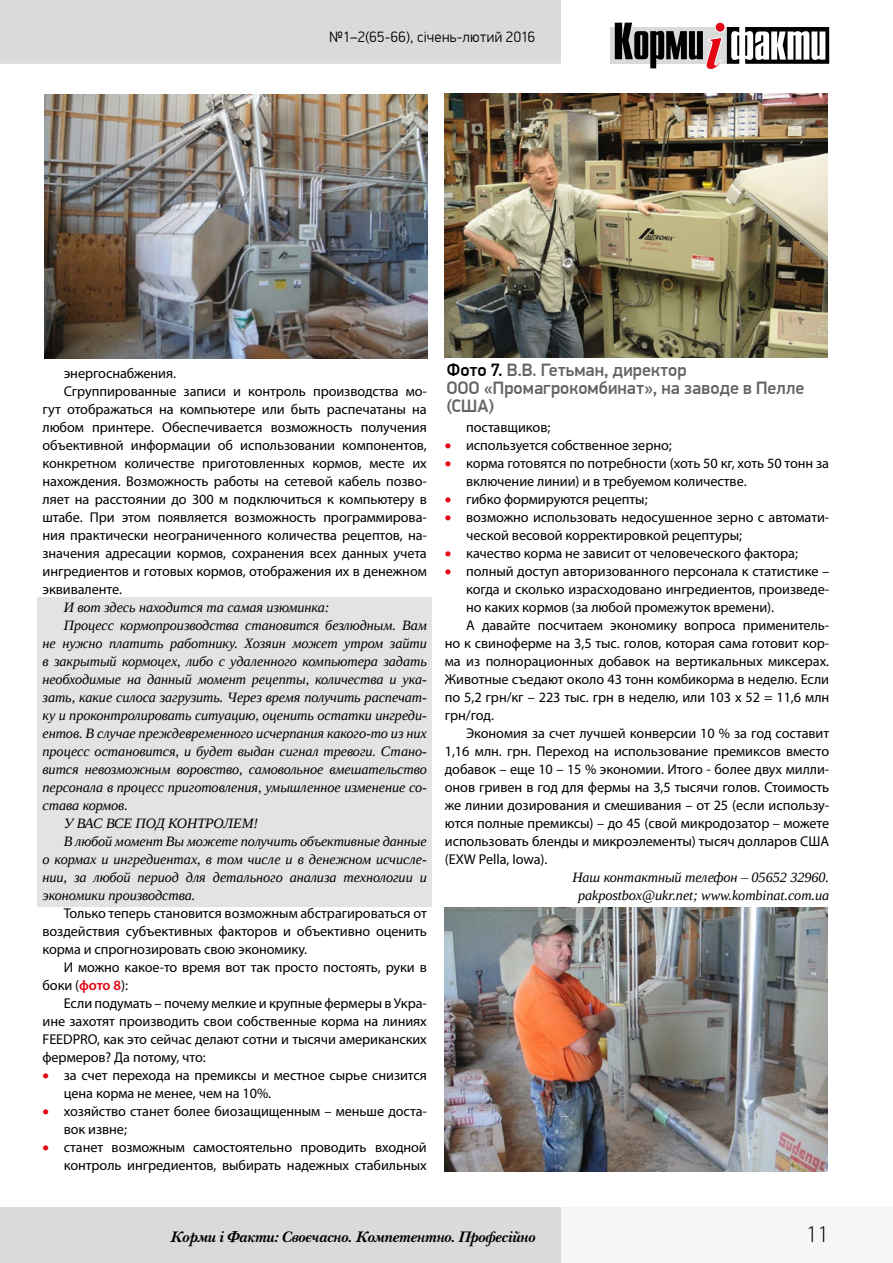
<style>
.page{position:relative;width:893px;height:1263px;background:#fff}
.page>*{position:absolute;margin:0;border:0;box-sizing:border-box;transform-origin:0 0}
.t1{font:300 24px "Myriad Pro";color:#000}
.t2{font:500 18px/18px "PF Din Display Pro";color:#646363}
.t3{font:italic 700 15.75px "New Baskerville C";letter-spacing:-.01em;color:#000}
.t4{font:300 15px "PF Din Display Pro";letter-spacing:.03em;color:#000}
.t5{font:14.25px/18px "Myriad Pro";letter-spacing:-.005em;color:#000}
.t6{font:italic 14.25px/18px "Liberation Serif";letter-spacing:-.005em;color:#000;text-align:center}
.s1{font-weight:600;color:#e30613}
.s2{color:#e30613}
.s3{color:#000}
</style>
<div class="page">
<div style="left:0;top:1208px;width:561px;height:55px;background:#dadada"></div>
<div style="left:561px;top:1208px;width:332px;height:55px;background:#f6f6f6"></div>
<div style="left:0;top:0;width:561px;height:64px;background:#dadada"></div>
<svg style="left:610px;top:27px;width:5px;height:37px"></svg>
<svg style="left:615px;top:22px;width:124px;height:48px"></svg>
<hr style="left:737px;top:35px;width:2px;height:21px;background:#000">
<svg style="left:745px;top:27px;width:84px;height:37px"></svg>
<div style="left:37px;top:597px;width:395px;height:310px;background:#e3e3e3"></div>
<img style="left:445px;top:907px;width:383px;height:264px">
<img style="left:45px;top:95px;width:382px;height:263px">
<img style="left:445px;top:94px;width:383px;height:263px">
<p class="t4" style="left:329px;top:28px;width:207px">№1–2(65-66), січень-лютий 2016</p>
<p class="t5" style="left:64px;top:364px;width:114px">энергоснабжения.</p>
<p class="t5" style="left:64px;top:382px;width:365px">Сгруппированные записи и контроль производства мо-</p>
<p class="t5" style="left:43px;top:400px;width:386px">гут отображаться на компьютере или быть распечатаны на</p>
<p class="t5" style="left:43px;top:418px;width:386px">любом принтере. Обеспечивается возможность получения</p>
<p class="t5" style="left:43px;top:436px;width:386px">объективной информации об использовании компонентов,</p>
<p class="t5" style="left:43px;top:454px;width:386px">конкретном количестве приготовленных кормов, месте их</p>
<p class="t5" style="left:43px;top:472px;width:386px">нахождения. Возможность работы на сетевой кабель позво-</p>
<p class="t5" style="left:43px;top:490px;width:386px">ляет на расстоянии до 300 м подключиться к компьютеру в</p>
<p class="t5" style="left:43px;top:508px;width:386px">штабе. При этом появляется возможность программирова-</p>
<p class="t5" style="left:43px;top:526px;width:386px">ния практически неограниченного количества рецептов, на-</p>
<p class="t5" style="left:43px;top:544px;width:386px">значения адресации кормов, сохранения всех данных учета</p>
<p class="t5" style="left:43px;top:562px;width:386px">ингредиентов и готовых кормов, отображения их в денежном</p>
<p class="t5" style="left:43px;top:580px;width:81px">эквиваленте.</p>
<p class="t6" style="left:64px;top:598px;width:267px">И вот здесь находится та самая изюминка:</p>
<p class="t6" style="left:64px;top:616px;width:365px">Процесс кормопроизводства становится безлюдным. Вам</p>
<p class="t6" style="left:43px;top:634px;width:386px">не нужно платить работнику. Хозяин может утром зайти</p>
<p class="t6" style="left:43px;top:652px;width:386px">в закрытый кормоцех, либо с удаленного компьютера задать</p>
<p class="t6" style="left:43px;top:670px;width:386px">необходимые на данный момент рецепты, количества и ука-</p>
<p class="t6" style="left:43px;top:688px;width:386px">зать, какие силоса загрузить. Через время получить распечат-</p>
<p class="t6" style="left:43px;top:706px;width:386px">ку и проконтролировать ситуацию, оценить остатки ингреди-</p>
<p class="t6" style="left:43px;top:724px;width:386px">ентов. В случае преждевременного исчерпания какого-то из них</p>
<p class="t6" style="left:43px;top:742px;width:386px">процесс остановится, и будет выдан сигнал тревоги. Стано-</p>
<p class="t6" style="left:43px;top:760px;width:386px">вится невозможным воровство, самовольное вмешательство</p>
<p class="t6" style="left:43px;top:778px;width:386px">персонала в процесс приготовления, умышленное изменение со-</p>
<p class="t6" style="left:43px;top:796px;width:87px">става кормов.</p>
<p class="t6" style="left:64px;top:814px;width:196px">У ВАС ВСЕ ПОД КОНТРОЛЕМ!</p>
<p class="t6" style="left:64px;top:832px;width:365px">В любой момент Вы можете получить объективные данные</p>
<p class="t6" style="left:43px;top:850px;width:386px">о кормах и ингредиентах, в том числе и в денежном исчисле-</p>
<p class="t6" style="left:43px;top:868px;width:386px">нии, за любой период для детального анализа технологии и</p>
<p class="t6" style="left:43px;top:886px;width:154px">экономики производства.</p>
<p class="t5" style="left:43px;top:904px;width:386px;text-align:justify;text-indent:21px">Только теперь становится возможным абстрагироваться от воздействия субъективных факторов и объективно оценить корма и спрогнозировать свою экономику.</p>
<p class="t5" style="left:43px;top:958px;width:386px;text-indent:21px">И можно какое-то время вот так просто постоять, руки в боки (<span class="s1">фото 8</span>):</p>
<p class="t5" style="left:43px;top:994px;width:386px;text-align:justify;text-indent:21px">Если подумать – почему мелкие и крупные фермеры в Укра&shy;ине захотят производить свои собственные корма на линиях FEEDPRO, как это сейчас делают сотни и тысячи американских фермеров? Да потому, что:</p>
<p class="t5" style="left:64px;top:1066px;width:365px;text-indent:-21px"><span class="s2">•</span> за счет перехода на премиксы и местное сырье снизится цена корма не менее, чем на 10%.</p>
<p class="t5" style="left:64px;top:1102px;width:365px;text-indent:-21px"><span class="s2">•</span> хозяйство станет более биозащищенным – меньше доста&shy;вок извне;</p>
<p class="t5" style="left:43px;top:1138px;width:386px;text-align:right"><span class="s2">•</span> станет возможным самостоятельно проводить входной контроль ингредиентов, выбирать надежных стабильных</p>
<p class="t2" style="left:446px;top:361px;width:359px"><span class="s3">Фото 7.</span> В.В. Гетьман, директор<br>ООО «Промагрокомбинат», на заводе в Пелле (США)</p>
<p class="t5" style="left:466px;top:418px;width:86px">поставщиков;</p>
<p class="t5" style="left:445px;top:436px;width:228px"><span class="s2">•</span> используется собственное зерно;</p>
<p class="t5" style="left:466px;top:454px;width:365px;text-indent:-21px"><span class="s2">•</span> корма готовятся по потребности (хоть 50 кг, хоть 50 тонн за включение линии) и в требуемом количестве.</p>
<p class="t5" style="left:445px;top:490px;width:204px"><span class="s2">•</span> гибко формируются рецепты;</p>
<p class="t5" style="left:466px;top:508px;width:365px;text-indent:-21px"><span class="s2">•</span> возможно использовать недосушенное зерно с автомати&shy;ческой весовой корректировкой рецептуры;</p>
<p class="t5" style="left:445px;top:544px;width:355px"><span class="s2">•</span> качество корма не зависит от человеческого фактора;</p>
<p class="t5" style="left:445px;top:562px;width:386px"><span class="s2">•</span> полный доступ авторизованного персонала к статистике –</p>
<p class="t5" style="left:466px;top:580px;width:365px">когда и сколько израсходовано ингредиентов, произведе-</p>
<p class="t5" style="left:466px;top:598px;width:309px">но каких кормов (за любой промежуток времени).</p>
<p class="t5" style="left:466px;top:616px;width:365px">А давайте посчитаем экономику вопроса применитель-</p>
<p class="t5" style="left:445px;top:634px;width:386px">но к свиноферме на 3,5 тыс. голов, которая сама готовит кор-</p>
<p class="t5" style="left:445px;top:652px;width:386px">ма из полнорационных добавок на вертикальных миксерах.</p>
<p class="t5" style="left:445px;top:670px;width:386px">Животные съедают около 43 тонн комбикорма в неделю. Если</p>
<p class="t5" style="left:445px;top:688px;width:386px">по 5,2 грн/кг – 223 тыс. грн в неделю, или 103 х 52 = 11,6 млн</p>
<p class="t5" style="left:445px;top:706px;width:51px">грн/год.</p>
<p class="t5" style="left:466px;top:724px;width:365px">Экономия за счет лучшей конверсии 10 % за год составит</p>
<p class="t5" style="left:445px;top:742px;width:386px">1,16 млн. грн. Переход на использование премиксов вместо</p>
<p class="t5" style="left:445px;top:760px;width:386px">добавок – еще 10 – 15 % экономии. Итого - более двух милли-</p>
<p class="t5" style="left:445px;top:778px;width:386px">онов гривен в год для фермы на 3,5 тысячи голов. Стоимость</p>
<p class="t5" style="left:445px;top:796px;width:386px">же линии дозирования и смешивания – от 25 (если использу-</p>
<p class="t5" style="left:445px;top:814px;width:386px">ются полные премиксы) – до 45 (свой микродозатор – можете</p>
<p class="t5" style="left:445px;top:832px;width:386px">использовать бленды и микроэлементы) тысяч долларов США</p>
<p class="t5" style="left:445px;top:850px;width:104px">(EXW Pella, Iowa).</p>
<p class="t6" style="left:572px;top:868px;width:258px">Наш контактный телефон – 05652 32960. pakpostbox@ukr.net; www.kombinat.com.ua</p>
<p class="t3" style="left:170px;top:1227px;width:367px">Корми і Факти: Своєчасно. Компетентно. Професійно</p>
<h1 class="t1" style="left:806px;top:1219px;width:25px">11</h1>
</div>
